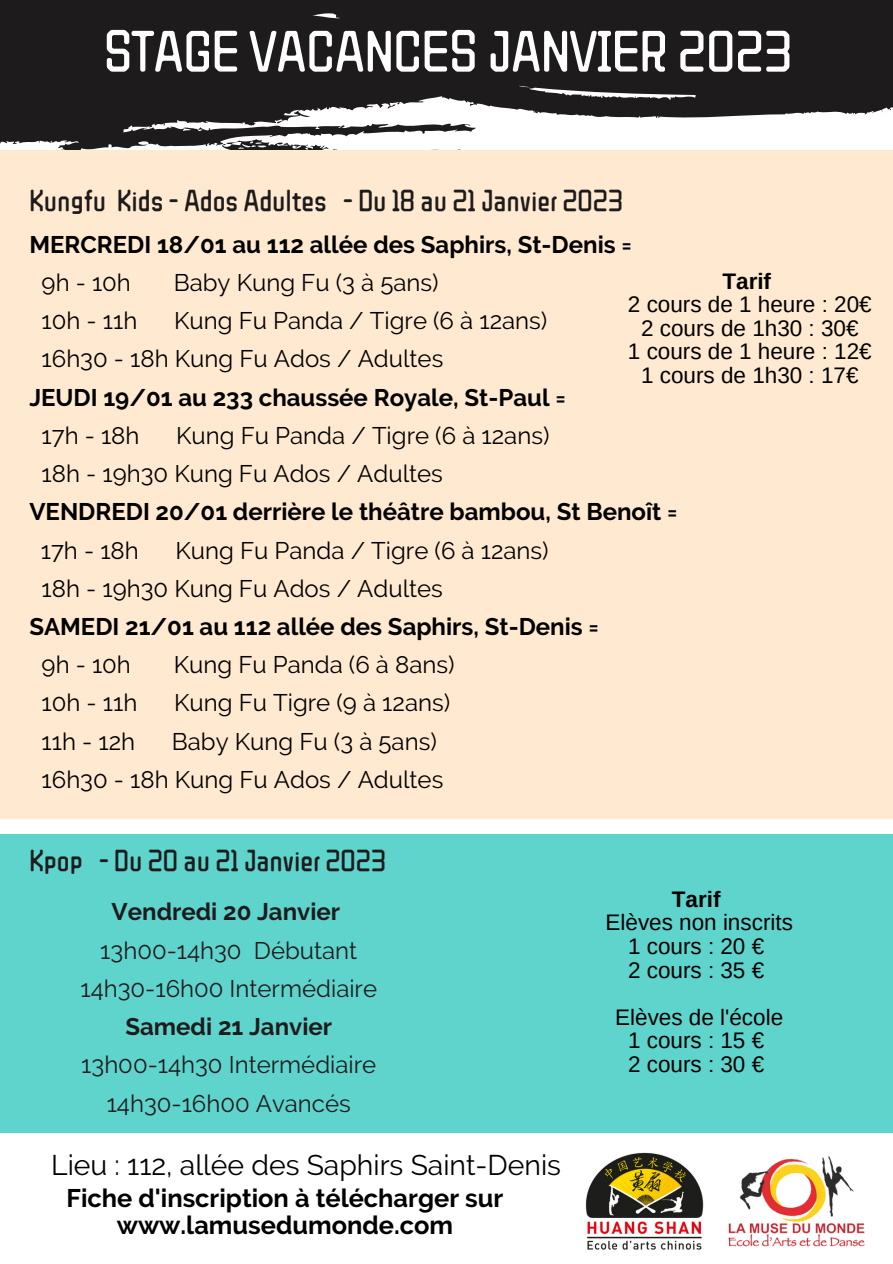
<style>
.page{position:relative;width:893px;height:1264px;background:#fff}
.page>*{position:absolute;margin:0;border:0;box-sizing:border-box;transform-origin:0 0}
.t1{font:56.85px "ZCOOL Qing Ke Huang You";color:#fff}
.t2{font:30px "ZCOOL Qing Ke Huang You";color:#1e1b1c}
.t3{font:28.35px "Raleway";color:#000}
.t4{font:700 25.35px/27px "Raleway";color:#000;text-align:center}
.t5{font:24px/38.2px "Raleway";color:#000}
.t6{font:700 24px "Raleway";color:#000}
.t7{font:24px/38.2px "Raleway";color:#1e1b1c;text-align:center}
.t8{font:700 24px "Raleway";color:#1e1b1c}
.t9{font:22.5px/23.5px "Arimo";color:#000;text-align:center}
.t10{font:700 22.5px "Arimo";color:#000}
</style>
<div class="page">
<svg style="left:0;top:0;width:892px;height:150px;fill:#1e1b1c"></svg>
<svg style="left:154px;top:139px;width:184px;height:11px"></svg>
<svg style="left:405px;top:147px;width:97px;height:3px"></svg>
<svg style="left:0;top:1132px;width:892px;height:1px"></svg>
<svg style="left:414px;top:1132px;width:160px;height:1px"></svg>
<svg style="left:255px;top:1132px;width:116px;height:1px"></svg>
<img style="left:728px;top:1156px;width:137px;height:91px">
<div style="left:0;top:834px;width:892px;height:298px;background:#5fd4cd"></div>
<img style="left:585px;top:1152px;width:119px;height:98px">
<div style="left:0;top:150px;width:892px;height:668px;background:#ffead1"></div>
<h1 class="t1" style="left:104px;top:21px;width:689px">STAGE VACANCES JANVIER 2023</h1>
<p class="t2" style="left:29px;top:185px;width:595px">Kungfu Kids - Ados Adultes - Du 18 au 21 Janvier 2023</p>
<p class="t6" style="left:29px;top:230px;width:604px">MERCREDI 18/01 au 112 allée des Saphirs, St-Denis =</p>
<p class="t5" style="left:42px;top:263px;width:91px">9h - 10h</p>
<p class="t5" style="left:174px;top:263px;width:266px">Baby Kung Fu (3 à 5ans)</p>
<p class="t5" style="left:42px;top:301px;width:97px">10h - 11h</p>
<p class="t10" style="left:722px;top:268px;width:50px">Tarif</p>
<p class="t9" style="left:628px;top:292px;width:245px">2 cours de 1 heure : 20€<br>2 cours de 1h30 : 30€<br>1 cours de 1 heure : 12€<br>1 cours de 1h30 : 17€</p>
<p class="t5" style="left:42px;top:301px;width:507px;text-indent:132px">Kung Fu Panda / Tigre (6 à 12ans)<br>16h30 - 18h Kung Fu Ados / Adultes</p>
<p class="t6" style="left:29px;top:383px;width:538px">JEUDI 19/01 au 233 chaussée Royale, St-Paul =</p>
<p class="t5" style="left:42px;top:416px;width:99px">17h - 18h</p>
<p class="t5" style="left:42px;top:416px;width:509px;text-indent:135px">Kung Fu Panda / Tigre (6 à 12ans)<br>18h - 19h30 Kung Fu Ados / Adultes</p>
<p class="t6" style="left:29px;top:497px;width:649px">VENDREDI 20/01 derrière le théâtre bambou, St Benoît =</p>
<p class="t5" style="left:41px;top:531px;width:99px">17h - 18h</p>
<p class="t5" style="left:42px;top:531px;width:508px;text-indent:134px">Kung Fu Panda / Tigre (6 à 12ans)<br>18h - 19h30 Kung Fu Ados / Adultes</p>
<p class="t6" style="left:29px;top:612px;width:571px">SAMEDI 21/01 au 112 allée des Saphirs, St-Denis =</p>
<p class="t5" style="left:42px;top:645px;width:91px">9h - 10h</p>
<p class="t5" style="left:174px;top:645px;width:282px">Kung Fu Panda (6 à 8ans)</p>
<p class="t5" style="left:42px;top:684px;width:97px">10h - 11h</p>
<p class="t5" style="left:174px;top:684px;width:277px">Kung Fu Tigre (9 à 12ans)</p>
<p class="t5" style="left:42px;top:722px;width:95px">11h - 12h</p>
<p class="t5" style="left:42px;top:722px;width:403px;text-align:right">Baby Kung Fu (3 à 5ans)<br>16h30 - 18h Kung Fu Ados / Adultes</p>
<p class="t2" style="left:29px;top:844px;width:358px">Kpop - Du 20 au 21 Janvier 2023</p>
<p class="t8" style="left:112px;top:897px;width:230px">Vendredi 20 Janvier</p>
<p class="t7" style="left:80px;top:931px;width:298px">13h00-14h30 Débutant<br>14h30-16h00 Intermédiaire</p>
<p class="t8" style="left:125px;top:1012px;width:208px">Samedi 21 Janvier</p>
<p class="t7" style="left:81px;top:1045px;width:296px">13h00-14h30 Intermédiaire<br>14h30-16h00 Avancés</p>
<p class="t3" style="left:51px;top:1148px;width:511px">Lieu : 112, allée des Saphirs Saint-Denis</p>
<p class="t4" style="left:66px;top:1184px;width:438px">Fiche d'inscription à télécharger sur www.lamusedumonde.com</p>
<p class="t10" style="left:671px;top:886px;width:50px">Tarif</p>
<p class="t9" style="left:605px;top:910px;width:189px">Elèves non inscrits<br>1 cours : 20 €<br>2 cours : 35 €</p>
<p class="t9" style="left:615px;top:1005px;width:169px">Elèves de l'école<br>1 cours : 15 €<br>2 cours : 30 €</p>
</div>
